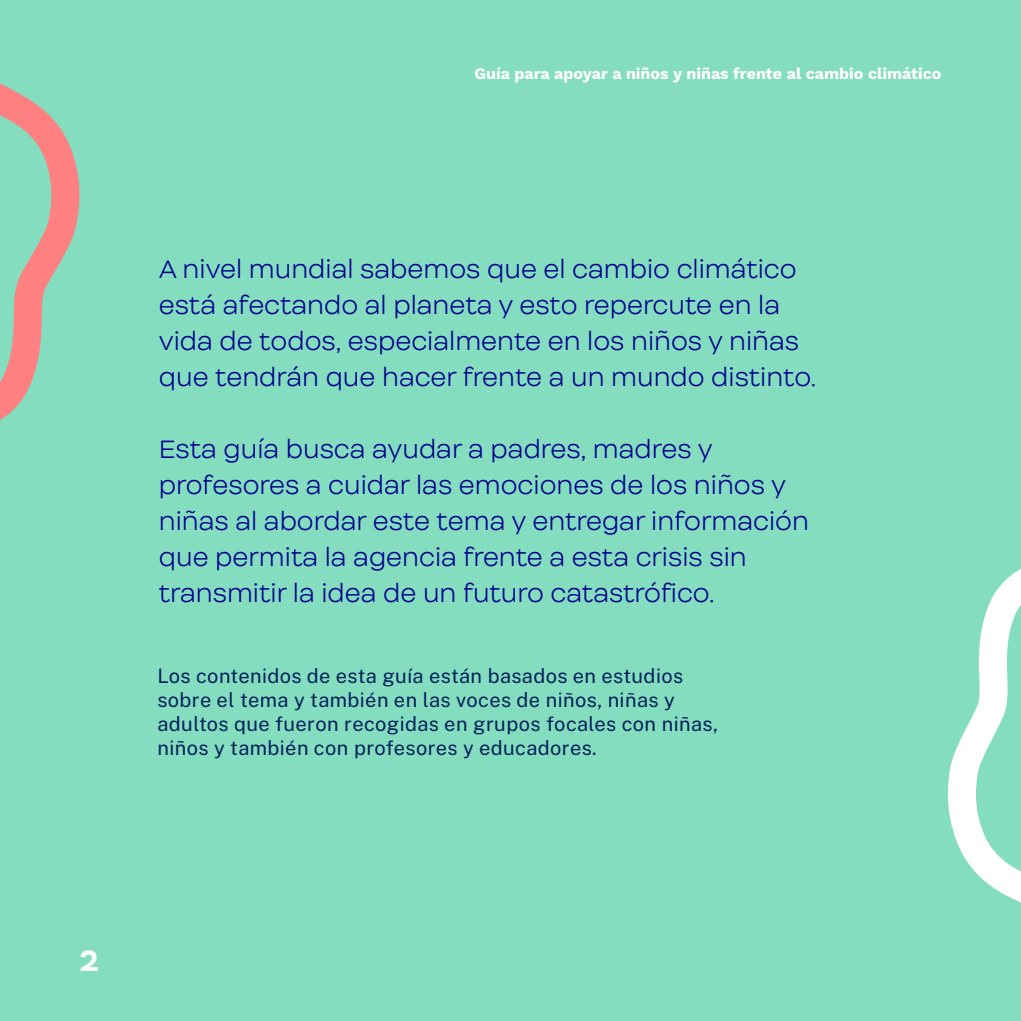
<style>
.page{position:relative;width:1021px;height:1021px;background:#fff}
.page>*{position:absolute;margin:0;border:0;box-sizing:border-box;transform-origin:0 0}
.t1{font:700 28px "Internacional";color:#fff}
.t2{font:200 24px/36px "Internacional";color:#00008f}
.t3{font:20px/24px "Public Sans";letter-spacing:.02em;color:#00205a}
.t4{font:700 16px "Work Sans";color:#fff}
</style>
<div class="page">
<div style="left:0;top:0;width:1020px;height:1020px;background:#85ddbf"></div>
<svg style="left:0;top:83px;width:80px;height:337px"></svg>
<svg style="left:948px;top:569px;width:72px;height:333px"></svg>
<p class="t4" style="left:474px;top:64px;width:468px">Guía para apoyar a niños y niñas frente al cambio climático</p>
<p class="t2" style="left:159px;top:251px;width:659px">A nivel mundial sabemos que el cambio climático está afectando al planeta y esto repercute en la vida de todos, especialmente en los niños y niñas que tendrán que hacer frente a un mundo distinto.</p>
<p class="t2" style="left:159px;top:431px;width:651px">Esta guía busca ayudar a padres, madres y profesores a cuidar las emociones de los niños y niñas al abordar este tema y entregar información que permita la agencia frente a esta crisis sin transmitir la idea de un futuro catastrófico.</p>
<p class="t3" style="left:157px;top:662px;width:562px">Los contenidos de esta guía están basados en estudios sobre el tema y también en las voces de niños, niñas y adultos que fueron recogidas en grupos focales con niñas, niños y también con profesores y educadores.</p>
<p class="t1" style="left:79px;top:942px;width:21px">2</p>
</div>
